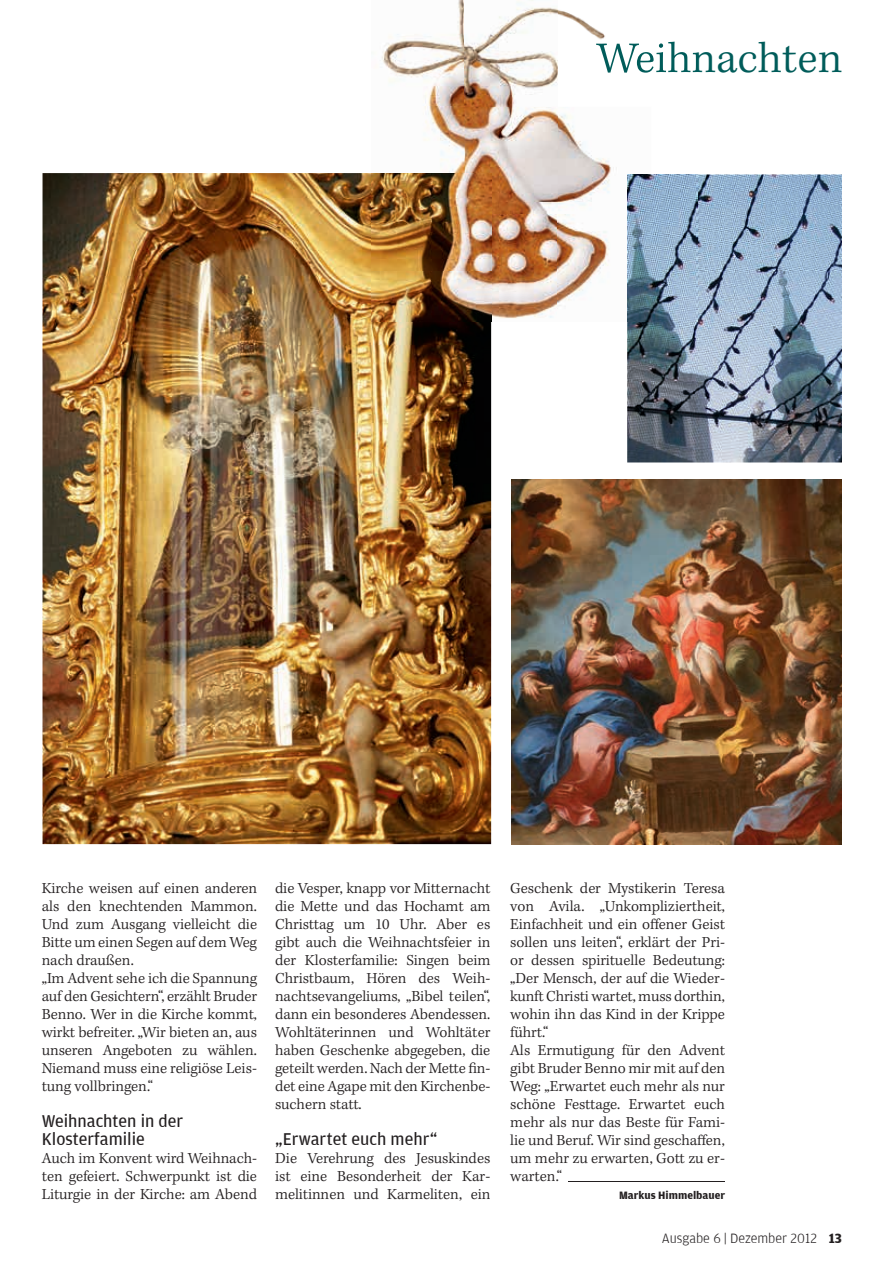
<style>
.page{position:relative;width:893px;height:1263px;background:#fff}
.page>*{position:absolute;margin:0;border:0;box-sizing:border-box;transform-origin:0 0}
.t1{font:45px "Kepler Std Light Capt";color:#005c5a}
.t2{font:18px/18px "Amplitude";color:#231f20}
.t3{font:15.75px/18px "Kepler Std Light Capt";letter-spacing:-.005em;color:#231f20;text-align:justify}
.t4{font:300 14.25px "Amplitude";color:#231f20}
.t5{font:700 11.25px "Amplitude";color:#231f20}
.s1{font-weight:700}
</style>
<div class="page">
<img style="left:43px;top:173px;width:448px;height:671px">
<img style="left:627px;top:174px;width:215px;height:288px">
<img style="left:511px;top:479px;width:331px;height:365px">
<hr style="left:569px;top:1181px;width:156px;height:1px;background:#231f20">
<img style="left:382px;top:0;width:223px;height:107px">
<img style="left:424px;top:107px;width:41px;height:66px">
<img style="left:465px;top:107px;width:152px;height:107px">
<img style="left:491px;top:214px;width:118px;height:107px">
<img style="left:372px;top:173px;width:119px;height:148px">
<img style="left:627px;top:174px;width:70px;height:147px">
<img style="left:596px;top:42px;width:101px;height:31px">
<h1 class="t1" style="left:596px;top:33px;width:247px">Weihnachten</h1>
<p class="t3" style="left:42px;top:880px;width:217px;text-align:left">Kirche weisen auf einen anderen als den knechtenden Mammon.<br>Und zum Ausgang vielleicht die<br>Bitte um einen Segen auf dem Weg nach draußen.<br>„Im Advent sehe ich die Spannung auf den Gesichtern“, erzählt Bruder<br>Benno. Wer in die Kirche kommt, wirkt befreiter. „Wir bieten an, aus unseren Angeboten zu wählen.<br>Niemand muss eine religiöse Leis&shy;tung vollbringen.“</p>
<p class="t2" style="left:42px;top:1112px;width:143px">Weihnachten in der<br>Klosterfamilie</p>
<p class="t3" style="left:42px;top:1150px;width:217px">Auch im Konvent wird Weihnach&shy;ten gefeiert. Schwerpunkt ist die Liturgie in der Kirche: am Abend</p>
<p class="t3" style="left:275px;top:880px;width:217px">die Vesper, knapp vor Mitternacht die Mette und das Hochamt am Christtag um 10 Uhr. Aber es gibt auch die Weihnachtsfeier in der Klosterfamilie: Singen beim Christbaum, Hören des Weih&shy;nachtsevangeliums, „Bibel teilen“, dann ein besonderes Abendessen.<br>Wohltäterinnen und Wohltäter haben Geschenke abgegeben, die geteilt werden. Nach der Mette fin&shy;det eine Agape mit den Kirchenbe&shy;suchern statt.</p>
<p class="t2" style="left:275px;top:1130px;width:164px">„Erwartet euch mehr“</p>
<p class="t3" style="left:275px;top:1150px;width:217px">Die Verehrung des Jesuskindes ist eine Besonderheit der Kar&shy;melitinnen und Karmeliten, ein</p>
<p class="t3" style="left:510px;top:880px;width:216px;text-align:left">Geschenk der Mystikerin Teresa von Avila. „Unkompliziertheit,<br>Einfachheit und ein offener Geist sollen uns leiten“, erklärt der Pri&shy;or dessen spirituelle Bedeutung: „Der Mensch, der auf die Wieder&shy;kunft Christi wartet, muss dorthin, wohin ihn das Kind in der Krippe führt.“<br>Als Ermutigung für den Advent gibt Bruder Benno mir mit auf den<br>Weg: „Erwartet euch mehr als nur schöne Festtage. Erwartet euch mehr als nur das Beste für Fami&shy;lie und Beruf. Wir sind geschaffen, um mehr zu erwarten, Gott zu er&shy;warten.“</p>
<p class="t5" style="left:619px;top:1189px;width:107px">Markus Himmelbauer</p>
<p class="t4" style="left:662px;top:1230px;width:182px">Ausgabe 6 | Dezember 2012 <span class="s1">13</span></p>
</div>
